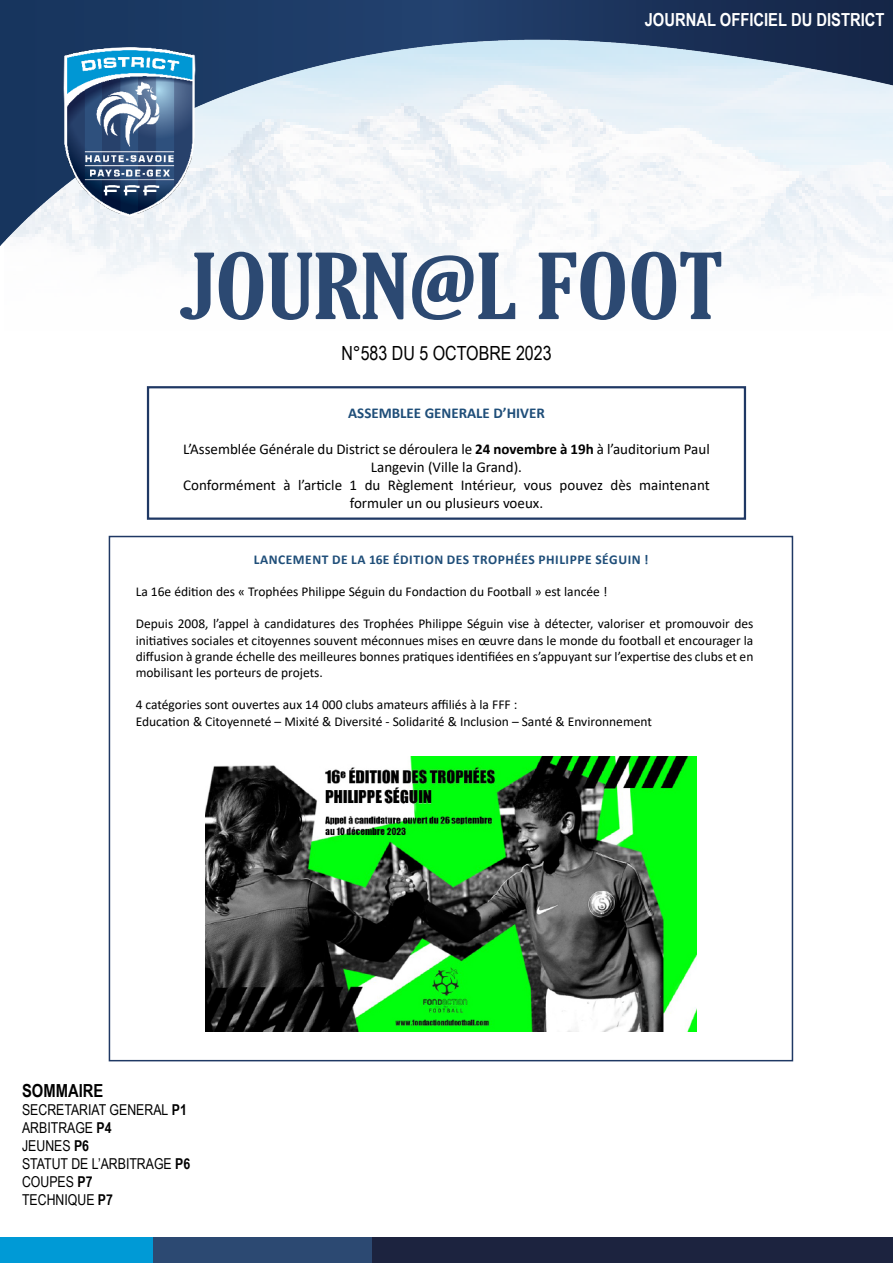
<style>
.page{position:relative;width:893px;height:1263px;background:#fff}
.page>*{position:absolute;margin:0;border:0;box-sizing:border-box;transform-origin:0 0}
.t1{font:87px "The Soul Of Vodka";color:#2c4972;scale:1.3 1}
.t2{font:19.5px "Arial Narrow";color:#000}
.t3{font:700 18px "Arial Narrow";color:#fff}
.t4{font:700 18px "Arial Narrow";color:#000}
.t5{font:15px/18px "Calibri";color:#000;text-align:center}
.t6{font:15px/18px "Arial Narrow";color:#000}
.t7{font:700 15px "Calibri";color:#1f4e79}
.t8{font:13.5px/16.2px "Calibri";color:#000;text-align:justify}
.t9{font:700 13.5px "Calibri";letter-spacing:.04em;color:#1f4e79}
.s1{font-weight:700}
</style>
<div class="page">
<img style="left:0;top:0;width:893px;height:275px">
<img style="left:54px;top:46px;width:150px;height:172px">
<div style="left:0;top:1237px;width:893px;height:26px;background:#009ad6"></div>
<div style="left:153px;top:1237px;width:249px;height:26px;background:#2c4972"></div>
<div style="left:372px;top:1237px;width:521px;height:26px;background:#1c233f"></div>
<div style="left:147px;top:386px;width:599px;height:134px;border:2px solid #1f3864"></div>
<div style="left:109px;top:536px;width:684px;height:525px;border:2px solid #1f3864"></div>
<img style="left:205px;top:757px;width:491px;height:275px">
<h3 class="t3" style="left:645px;top:6px;width:241px">JOURNAL OFFICIEL DU DISTRICT</h3>
<h1 class="t1" style="left:179px;top:236px;width:419px">JOURN@L FOOT</h1>
<h2 class="t2" style="left:341px;top:338px;width:212px">N°583 DU 5 OCTOBRE 2023</h2>
<p class="t7" style="left:348px;top:402px;width:198px">ASSEMBLEE GENERALE D’HIVER</p>
<p class="t5" style="left:183px;top:439px;width:528px">L’Assemblée Générale du District se déroulera le <span class="s1">24 novembre à 19h</span> à l’auditorium Paul Langevin (Ville la Grand).<br>Conformément à l’article 1 du Règlement Intérieur, vous pouvez dès maintenant formuler un ou plusieurs voeux.</p>
<p class="t9" style="left:254px;top:550px;width:396px">LANCEMENT DE LA 16E ÉDITION DES TROPHÉES PHILIPPE SÉGUIN !</p>
<p class="t8" style="left:136px;top:583px;width:473px">La 16e édition des « Trophées Philippe Séguin du Fondaction du Football » est lancée !</p>
<p class="t8" style="left:136px;top:615px;width:619px">Depuis 2008, l’appel à candidatures des Trophées Philippe Séguin vise à détecter, valoriser et promouvoir des initiatives sociales et citoyennes souvent méconnues mises en œuvre dans le monde du football et encourager la diffusion à grande échelle des meilleures bonnes pratiques identifiées en s’appuyant sur l’expertise des clubs et en mobilisant les porteurs de projets.</p>
<p class="t8" style="left:136px;top:696px;width:518px">4 catégories sont ouvertes aux 14 000 clubs amateurs affiliés à la FFF :<br>Education &amp; Citoyenneté – Mixité &amp; Diversité - Solidarité &amp; Inclusion – Santé &amp; Environnement</p>
<h3 class="t4" style="left:22px;top:1077px;width:83px">SOMMAIRE</h3>
<p class="t6" style="left:22px;top:1100px;width:170px">SECRETARIAT GENERAL <span class="s1">P1<br></span>ARBITRAGE <span class="s1">P4<br></span>JEUNES <span class="s1">P6<br></span>STATUT DE L’ARBITRAGE <span class="s1">P6<br></span>COUPES <span class="s1">P7<br></span>TECHNIQUE <span class="s1">P7</span></p>
</div>
